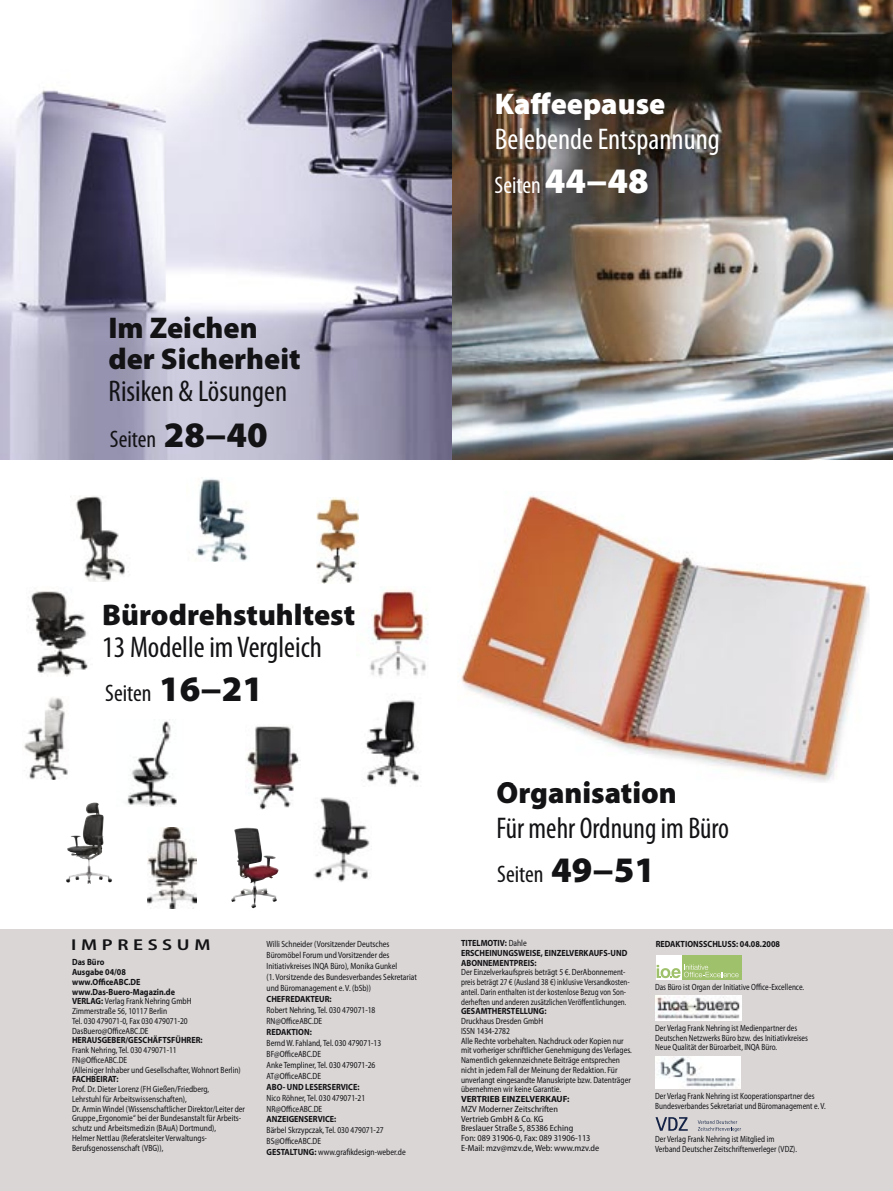
<style>
.page{position:relative;width:893px;height:1191px;background:#fff}
.page>*{position:absolute;margin:0;border:0;box-sizing:border-box;transform-origin:0 0}
.t1{font:900 30px/31.5px "Myriad Pro";color:#131215}
.t2{font:condensed 30px "Myriad Pro";color:#131215}
.t3{font:condensed 30px "Myriad Pro";color:#131215;scale:.95 1}
.t4{font:condensed 30px "Myriad Pro";color:#fff}
.t5{font:900 30px "Myriad Pro";color:#fff}
.t6{font:condensed 24px "Myriad Pro";color:#131215}
.t7{font:condensed 24px "Myriad Pro";color:#fff}
.t8{font:600 semi-condensed 15.75px "Myriad Pro";letter-spacing:.22em;color:#131215;scale:1.33 1}
.t9{font:semi-condensed 9px/9.8px "Myriad Pro";color:#131215;scale:.9 1}
.t10{font:semi-condensed 9px/9.8px "Myriad Pro";color:#131215;scale:.87 1}
.t11{font:700 9px/9.8px "Myriad Pro";color:#131215;scale:.9 1}
.t12{font:semi-condensed 9px/9.8px "Myriad Pro";color:#131215}
.t13{font:700 9px "Myriad Pro";color:#131215}
.s1{font-weight:900;font-stretch:normal;font-size:36px}
.s2{font-weight:700;font-stretch:normal}
.s3{font-weight:400;font-stretch:semi-condensed}
</style>
<div class="page">
<img style="left:317px;top:0;width:576px;height:460px">
<img style="left:0;top:0;width:451px;height:459px">
<div style="left:0;top:929px;width:893px;height:262px;background:#d9d6d5"></div>
<img style="left:656px;top:1056px;width:85px;height:32px">
<div style="left:656px;top:955px;width:85px;height:24px;background:#a0c16b"></div>
<div style="left:656px;top:955px;width:25px;height:24px;background:#fff"></div>
<svg style="left:657px;top:964px;width:82px;height:14px"></svg>
<img style="left:656px;top:995px;width:85px;height:25px">
<svg style="left:655px;top:1117px;width:33px;height:13px"></svg>
<svg style="left:698px;top:1120px;width:43px;height:11px"></svg>
<img style="left:458px;top:495px;width:411px;height:287px">
<img style="left:497px;top:781px;width:178px;height:2px">
<img style="left:70px;top:496px;width:59px;height:85px">
<img style="left:196px;top:477px;width:52px;height:85px">
<img style="left:316px;top:497px;width:43px;height:86px">
<img style="left:24px;top:697px;width:44px;height:82px">
<img style="left:28px;top:591px;width:60px;height:85px">
<img style="left:369px;top:589px;width:59px;height:87px">
<img style="left:127px;top:719px;width:50px;height:88px">
<img style="left:246px;top:726px;width:55px;height:84px">
<img style="left:366px;top:700px;width:54px;height:85px">
<img style="left:83px;top:802px;width:29px;height:82px">
<img style="left:148px;top:827px;width:48px;height:81px">
<img style="left:231px;top:827px;width:47px;height:81px">
<img style="left:314px;top:798px;width:56px;height:84px">
<h1 class="t1" style="left:108px;top:312px;width:194px">Im Zeichen der Sicherheit</h1>
<h1 class="t2" style="left:108px;top:375px;width:180px">Risiken &amp; Lösungen</h1>
<h2 class="t6" style="left:110px;top:426px;width:159px">Seiten <span class="s1">28−40</span></h2>
<h1 class="t5" style="left:495px;top:87px;width:172px">Kaffeepause</h1>
<h1 class="t4" style="left:495px;top:123px;width:226px">Belebende Entspannung</h1>
<h2 class="t7" style="left:495px;top:172px;width:156px">Seiten <span class="s1">44−48</span></h2>
<h1 class="t1" style="left:102px;top:600px;width:255px">Bürodrehstuhltest</h1>
<h1 class="t2" style="left:102px;top:630px;width:221px">13 Modelle im Vergleich</h1>
<h2 class="t6" style="left:105px;top:680px;width:159px">Seiten <span class="s1">16−21</span></h2>
<h3 class="t8" style="left:71px;top:935px;width:106px">IMPRESSUM</h3>
<p class="t9" style="left:72px;top:957px;width:134px"><span class="s2">Das Büro<br>Ausgabe 04/08 www.OfficeABC.DE www.Das-Buero-Magazin.de<br>VERLAG:</span> Verlag Frank Nehring GmbH<br>Zimmerstraße 56, 10117 Berlin<br>Tel. 030 479071-0, Fax 030 479071-20<br>DasBuero@OfficeABC.DE</p>
<p class="t11" style="left:72px;top:1035px;width:147px">HERAUSGEBER/GESCHÄFTSFÜHRER:</p>
<p class="t9" style="left:72px;top:1045px;width:189px">Frank Nehring, Tel. 030 479071-11<br>FN@OfficeABC.DE<br>(Alleiniger Inhaber und Gesellschafter, Wohnort Berlin)</p>
<p class="t11" style="left:72px;top:1074px;width:53px">FACHBEIRAT:</p>
<p class="t9" style="left:72px;top:1084px;width:194px">Prof. Dr. Dieter Lorenz (FH Gießen/Friedberg,<br>Lehrstuhl für Arbeitswissenschaften),<br>Dr. Armin Windel (Wissenschaftlicher Direktor/Leiter der Gruppe „Ergonomie“ bei der Bundesanstalt für Arbeits&shy;schutz und Arbeitsmedizin (BAuA) Dortmund),<br>Helmer Nettlau (Referatsleiter Verwaltungs-Berufsgenossenschaft (VBG)),</p>
<p class="t9" style="left:267px;top:938px;width:168px;line-height:10.9px">Willi Schneider (Vorsitzender Deutsches Büromöbel Forum und Vorsitzender des Initiativkreises INQA Büro), Monika Gunkel<br>(1. Vorsitzende des Bundesverbandes Sekretariat und Büromanagement e. V. (bSb))</p>
<p class="t11" style="left:267px;top:994px;width:74px">CHEFREDAKTEUR:</p>
<p class="t9" style="left:267px;top:1004px;width:122px;line-height:10.9px">Robert Nehring, Tel. 030 479071-18<br>RN@OfficeABC.DE</p>
<p class="t11" style="left:267px;top:1027px;width:52px">REDAKTION:</p>
<p class="t9" style="left:267px;top:1037px;width:129px;line-height:10.9px">Bernd W. Fahland, Tel. 030 479071-13<br>BF@OfficeABC.DE<br>Anke Templiner, Tel. 030 479071-26<br>AT@OfficeABC.DE</p>
<p class="t11" style="left:267px;top:1081px;width:105px">ABO- UND LESERSERVICE:</p>
<p class="t9" style="left:267px;top:1092px;width:111px;line-height:10.9px">Nico Röhner, Tel. 030 479071-21<br>NR@OfficeABC.DE</p>
<p class="t11" style="left:267px;top:1114px;width:79px">ANZEIGENSERVICE:</p>
<p class="t9" style="left:267px;top:1124px;width:156px;line-height:10.9px">Bärbel Skrzypczak, Tel. 030 479071-27<br>BS@OfficeABC.DE<br><span class="s2">GESTALTUNG:</span> www.grafikdesign-weber.de</p>
<h1 class="t1" style="left:496px;top:777px;width:182px">Organisation</h1>
<h1 class="t3" style="left:496px;top:812px;width:247px">Für mehr Ordnung im Büro</h1>
<h2 class="t6" style="left:497px;top:861px;width:159px">Seiten <span class="s1">49−51</span></h2>
<p class="t11" style="left:461px;top:938px;width:186px">TITELMOTIV: <span class="s3">Dahle<br></span>ERSCHEINUNGSWEISE, EINZELVERKAUFS-UND<br>ABONNEMENTPREIS:</p>
<p class="t9" style="left:461px;top:967px;width:189px">Der Einzelverkaufspreis beträgt 5 €. DerAbonnement&shy;preis beträgt 27 € (Ausland 38 €) inklusive Versandkosten&shy;anteil. Darin enthalten ist der kostenlose Bezug von Son&shy;derheften und anderen zusätzlichen Veröffentlichungen.</p>
<p class="t11" style="left:461px;top:1006px;width:96px">GESAMTHERSTELLUNG:</p>
<p class="t9" style="left:461px;top:1016px;width:191px">Druckhaus Dresden GmbH<br>ISSN 1434-2782<br>Alle Rechte vorbehalten. Nachdruck oder Kopien nur mit vorheriger schriftlicher Genehmigung des Verlages.<br>Namentlich gekennzeichnete Beiträge entsprechen nicht in jedem Fall der Meinung der Redaktion. Für unverlangt eingesandte Manuskripte bzw. Datenträger übernehmen wir keine Garantie.</p>
<p class="t13" style="left:461px;top:1094px;width:110px">VERTRIEB EINZELVERKAUF:</p>
<p class="t12" style="left:461px;top:1104px;width:140px">MZV Moderner Zeitschriften<br>Vertrieb GmbH &amp; Co. KG<br>Breslauer Straße 5, 85386 Eching<br>Fon: 089 31906-0, Fax: 089 31906-113<br>E-Mail: mzv@mzv.de, Web: www.mzv.de</p>
<p class="t11" style="left:656px;top:938px;width:140px">REDAKTIONSSCHLUSS: 04.08.2008</p>
<p class="t10" style="left:655px;top:982px;width:173px">Das Büro ist Organ der Initiative Office-Excellence.</p>
<p class="t10" style="left:655px;top:1022px;width:177px">Der Verlag Frank Nehring ist Medienpartner des<br>Deutschen Netzwerks Büro bzw. des Initiativkreises<br>Neue Qualität der Büroarbeit, INQA Büro.</p>
<p class="t10" style="left:655px;top:1091px;width:198px">Der Verlag Frank Nehring ist Kooperationspartner des<br>Bundesverbandes Sekretariat und Büromanagement e. V.</p>
<p class="t10" style="left:655px;top:1133px;width:164px">Der Verlag Frank Nehring ist Mitglied im<br>Verband Deutscher Zeitschriftenverleger (VDZ).</p>
</div>
